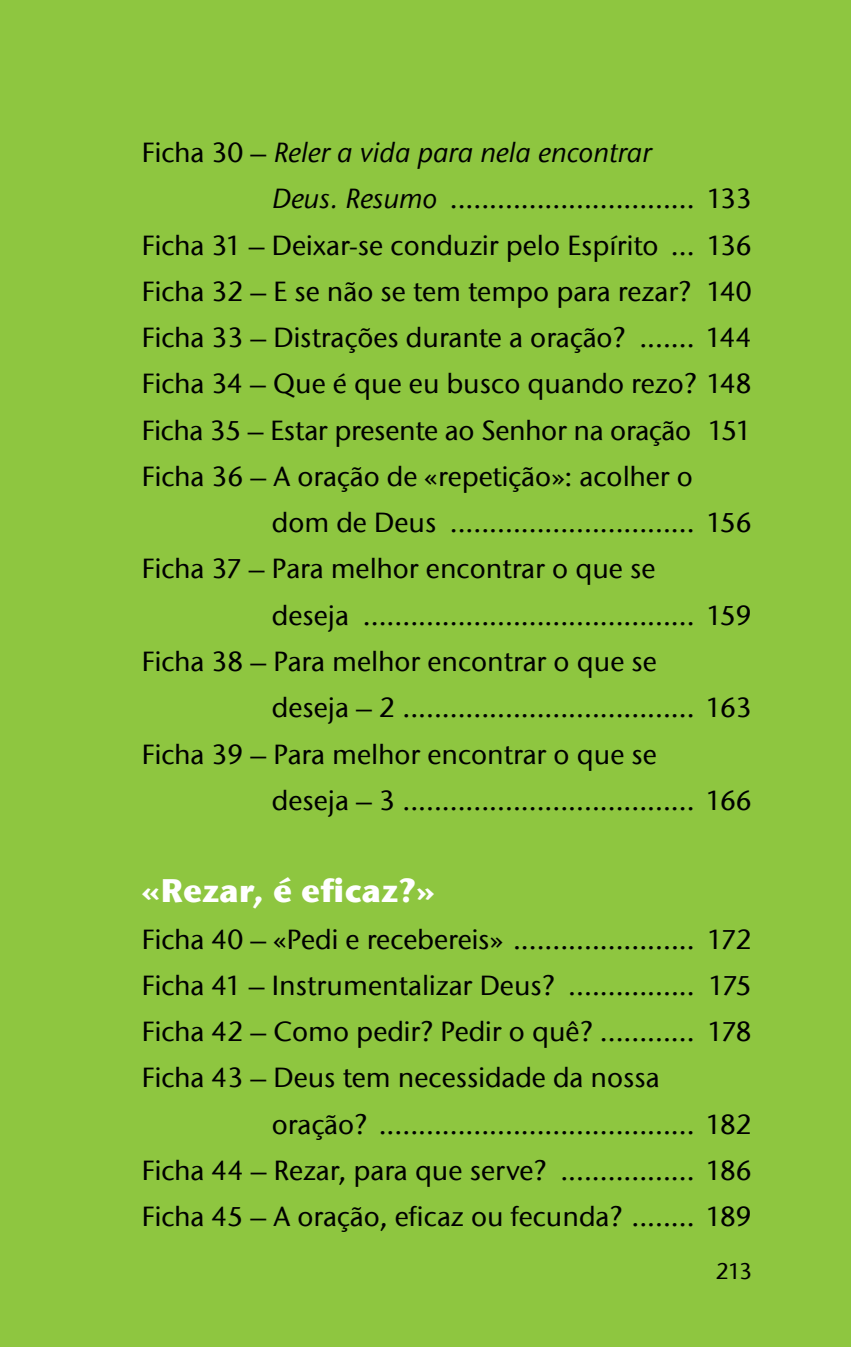
<style>
.page{position:relative;width:851px;height:1347px;background:#fff}
.page>*{position:absolute;margin:0;border:0;box-sizing:border-box;transform-origin:0 0}
.t1{font:700 32.5px "ITC Stone Sans Com";color:#fff}
.t2{font:500 27.5px "ITC Stone Sans Com";color:#000}
.t3{font:italic 500 27.5px "ITC Stone Sans Com";color:#000}
.t4{font:500 22.5px "ITC Stone Sans Com";color:#000}
.s1{font-style:normal}
.s2{font-style:italic}
</style>
<div class="page">
<div style="left:0;top:0;width:850px;height:1346px;background:#8ec640"></div>
<p class="t3" style="left:142px;top:136px;width:511px"><span class="s1">Ficha 30 –</span> Reler a vida para nela encontrar</p>
<p class="t2" style="left:272px;top:182px;width:481px"><span class="s2">Deus. Resumo</span> ............................... 133</p>
<p class="t2" style="left:142px;top:228px;width:611px">Ficha 31 – Deixar-se conduzir pelo Espírito ... 136</p>
<p class="t2" style="left:142px;top:274px;width:611px">Ficha 32 – E se não se tem tempo para rezar? 140</p>
<p class="t2" style="left:142px;top:321px;width:611px">Ficha 33 – Distrações durante a oração? ....... 144</p>
<p class="t2" style="left:142px;top:367px;width:611px">Ficha 34 – Que é que eu busco quando rezo? 148</p>
<p class="t2" style="left:142px;top:413px;width:611px">Ficha 35 – Estar presente ao Senhor na oração 151</p>
<p class="t2" style="left:142px;top:459px;width:552px">Ficha 36 – A oração de «repetição»: acolher o</p>
<p class="t2" style="left:272px;top:506px;width:481px">dom de Deus ............................... 156</p>
<p class="t2" style="left:142px;top:552px;width:515px">Ficha 37 – Para melhor encontrar o que se</p>
<p class="t2" style="left:272px;top:598px;width:481px">deseja .......................................... 159</p>
<p class="t2" style="left:142px;top:644px;width:516px">Ficha 38 – Para melhor encontrar o que se</p>
<p class="t2" style="left:272px;top:691px;width:481px">deseja – 2 ..................................... 163</p>
<p class="t2" style="left:142px;top:737px;width:516px">Ficha 39 – Para melhor encontrar o que se</p>
<p class="t2" style="left:272px;top:783px;width:481px">deseja – 3 ..................................... 166</p>
<p class="t1" style="left:142px;top:870px;width:294px">«Rezar, é eficaz?»</p>
<p class="t2" style="left:142px;top:922px;width:611px">Ficha 40 – «Pedi e recebereis» ....................... 172</p>
<p class="t2" style="left:142px;top:968px;width:611px">Ficha 41 – Instrumentalizar Deus? ................ 175</p>
<p class="t2" style="left:142px;top:1014px;width:611px">Ficha 42 – Como pedir? Pedir o quê? ............ 178</p>
<p class="t2" style="left:142px;top:1061px;width:519px">Ficha 43 – Deus tem necessidade da nossa</p>
<p class="t2" style="left:272px;top:1107px;width:481px">oração? ........................................ 182</p>
<p class="t2" style="left:142px;top:1153px;width:611px">Ficha 44 – Rezar, para que serve? ................. 186</p>
<p class="t2" style="left:142px;top:1199px;width:611px">Ficha 45 – A oração, eficaz ou fecunda? ........ 189</p>
<p class="t4" style="left:715px;top:1257px;width:38px">213</p>
</div>
